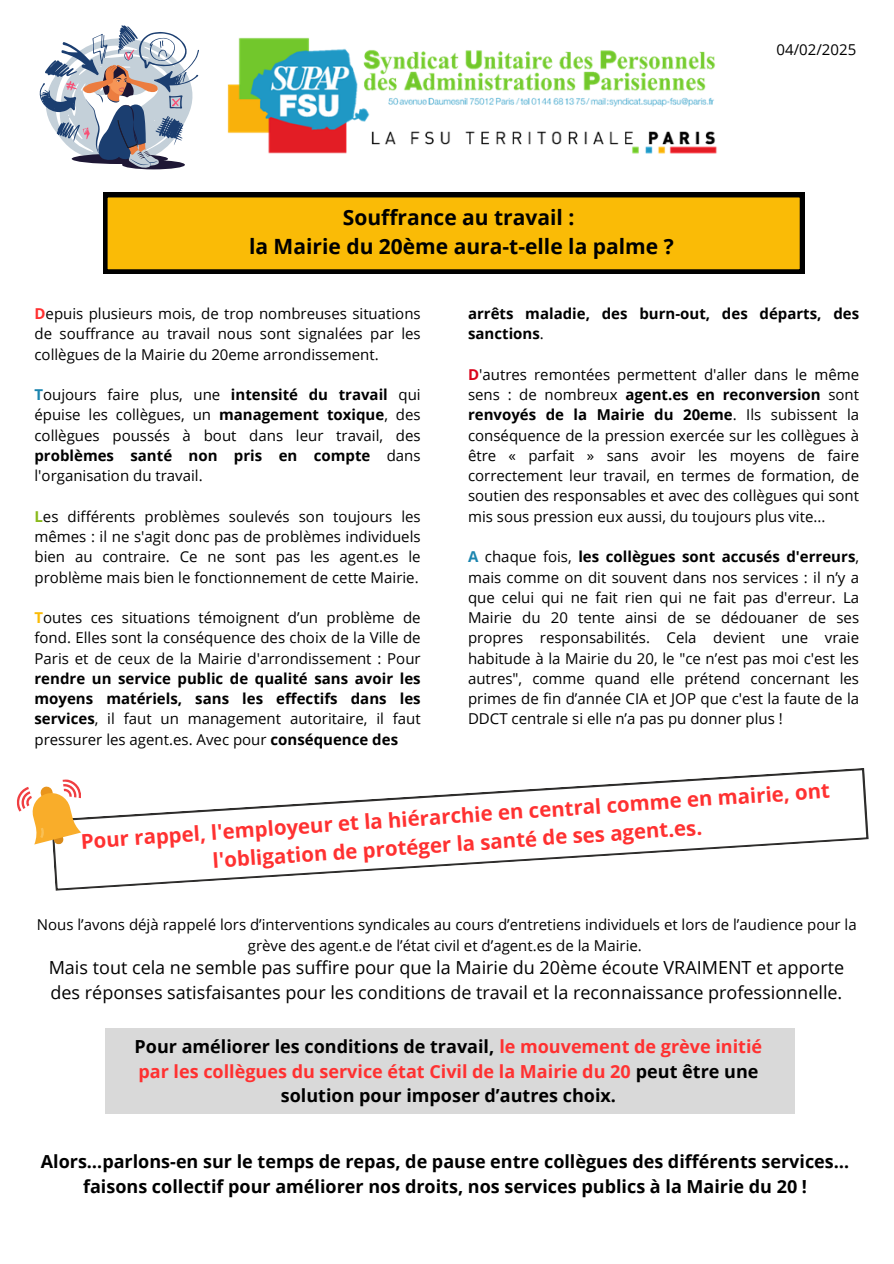
<style>
.page{position:relative;width:894px;height:1264px;background:#fff}
.page>*{position:absolute;margin:0;border:0;box-sizing:border-box;transform-origin:0 0}
.t1{font:700 21px/29.2px "Open Sans";color:#000;text-align:center}
.t2{font:700 20.4px/28px "Open Sans";color:#ff3131;text-align:center}
.t3{font:700 18px/24.8px "Open Sans";color:#000;text-align:center}
.t4{font:18px/24.8px "Open Sans";color:#000}
.t5{font:15px/20.2px "Open Sans";color:#000;text-align:justify}
.t6{font:700 15px/20.2px "Open Sans";color:#000}
.s1{font-weight:700;color:#ff3131}
.s2{font-weight:700;color:#1c85af}
.s3{font-weight:700}
.s4{font-weight:700;color:#8aba1c}
.s5{font-weight:700;color:#fabb06}
.s6{font-weight:400}
.s7{font-weight:700;color:#da051d}
.s8{color:#ff3131}
</style>
<div class="page">
<svg style="left:39px;top:25px;width:160px;height:144px"></svg>
<svg style="left:103px;top:193px;width:701px;height:81px;background:#daa305"></svg>
<div style="left:105px;top:1027px;width:689px;height:86px;background:#d9d9d9"></div>
<svg style="left:52px;top:768px;width:816px;height:122px"></svg>
<svg style="left:16px;top:778px;width:66px;height:67px"></svg>
<img style="left:227px;top:37px;width:490px;height:117px">
<p class="t1" style="left:249px;top:202px;width:426px">Souffrance au travail :<br>la Mairie du 20ème aura-t-elle la palme ?</p>
<p class="t5" style="left:776px;top:39px;width:81px">04/02/2025</p>
<p class="t5" style="left:34px;top:303px;width:387px"><span class="s1">D</span>epuis plusieurs mois, de trop nombreuses situations de souffrance au travail nous sont signalées par les collègues de la Mairie du 20eme arrondissement.</p>
<p class="t5" style="left:34px;top:384px;width:387px"><span class="s2">T</span>oujours faire plus, une <span class="s3">intensité du travail</span> qui épuise les collègues, un <span class="s3">management toxique</span>, des collègues poussés à bout dans leur travail, des <span class="s3">problèmes santé non pris en compte</span> dans l'organisation du travail.</p>
<h1 class="t5" style="left:34px;top:506px;width:387px"><span class="s4">L</span>es différents problèmes soulevés son toujours les mêmes : il ne s'agit donc pas de problèmes individuels bien au contraire. Ce ne sont pas les agent.es le problème mais bien le fonctionnement de cette Mairie.</h1>
<p class="t5" style="left:34px;top:607px;width:387px"><span class="s5">T</span>outes ces situations témoignent d’un problème de fond. Elles sont la conséquence des choix de la Ville de Paris et de ceux de la Mairie d'arrondissement : Pour <span class="s3">rendre un service public de qualité sans avoir les moyens matériels, sans les effectifs dans les services</span>, il faut un management autoritaire, il faut pressurer les agent.es. Avec pour <span class="s3">conséquence des</span></p>
<p class="t6" style="left:468px;top:303px;width:392px">arrêts maladie, des burn-out, des départs, des sanctions<span class="s6">.</span></p>
<p class="t5" style="left:468px;top:364px;width:392px"><span class="s7">D</span>'autres remontées permettent d'aller dans le même sens : de nombreux <span class="s3">agent.es en reconversion</span> sont <span class="s3">renvoyés de la Mairie du 20eme</span>. Ils subissent la conséquence de la pression exercée sur les collègues à être « parfait » sans avoir les moyens de faire correctement leur travail, en termes de formation, de soutien des responsables et avec des collègues qui sont mis sous pression eux aussi, du toujours plus vite...</p>
<p class="t5" style="left:468px;top:546px;width:392px"><span class="s2">A</span> chaque fois, <span class="s3">les collègues sont accusés d'erreurs</span>, mais comme on dit souvent dans nos services : il n’y a que celui qui ne fait rien qui ne fait pas d'erreur. La Mairie du 20 tente ainsi de se dédouaner de ses propres responsabilités. Cela devient une vraie habitude à la Mairie du 20, le "ce n’est pas moi c'est les autres", comme quand elle prétend concernant les primes de fin d’année CIA et JOP que c'est la faute de la DDCT centrale si elle n’a pas pu donner plus !</p>
<p class="t2" style="left:80px;top:827px;width:752px;rotate:-4deg">Pour rappel, l'employeur et la hiérarchie en central comme en mairie, ont l'obligation de protéger la santé de ses agent.es.</p>
<h2 class="t5" style="left:37px;top:914px;width:821px;text-align:center">Nous l’avons déjà rappelé lors d’interventions syndicales au cours d’entretiens individuels et lors de l’audience pour la grève des agent.e de l’état civil et d’agent.es de la Mairie.</h2>
<h2 class="t4" style="left:49px;top:954px;width:796px">Mais tout cela ne semble pas suffire pour que la Mairie du 20ème écoute VRAIMENT et apporte des réponses satisfaisantes pour les conditions de travail et la reconnaissance professionnelle.</h2>
<p class="t3" style="left:134px;top:1033px;width:629px">Pour améliorer les conditions de travail, <span class="s8">le mouvement de grève initié par les collègues du service état Civil de la Mairie du 20</span> peut être une solution pour imposer d’autres choix.</p>
<p class="t3" style="left:41px;top:1149px;width:809px">Alors…parlons-en sur le temps de repas, de pause entre collègues des différents services… faisons collectif pour améliorer nos droits, nos services publics à la Mairie du 20 !</p>
</div>
